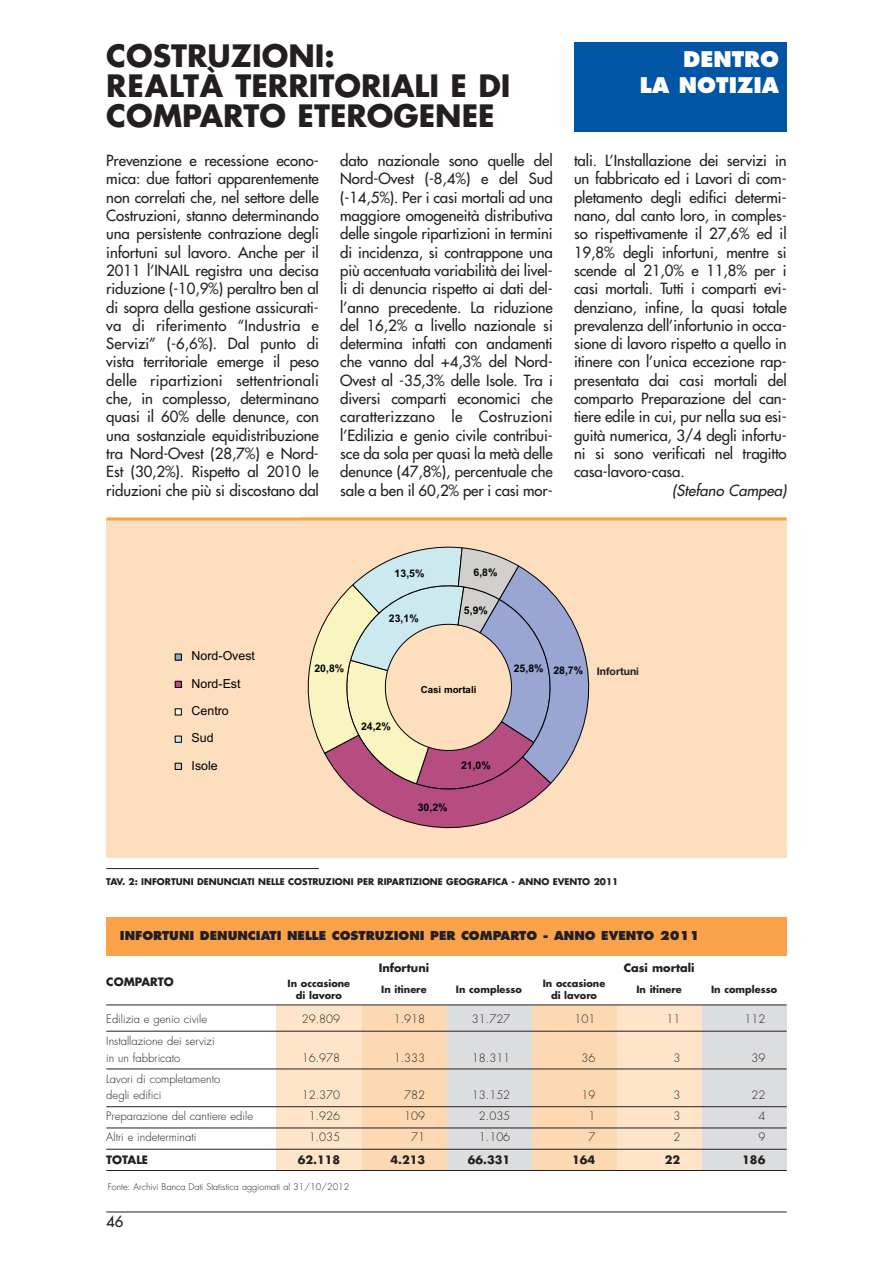
<style>
.page{position:relative;width:893px;height:1263px;background:#fff}
.page>*{position:absolute;margin:0;border:0;box-sizing:border-box;transform-origin:0 0}
.t1{font:700 30px/30px "Futura";color:#231f20}
.t2{font:800 21px/26px "Futura";color:#fff;text-align:right}
.t3{font:15px/18.3px "Futura";letter-spacing:-.005em;color:#231f20;text-align:justify}
.t4{font:italic 15px "Futura";color:#231f20}
.t5{font:12.45px/27.3px "Arial MT+T42";color:#000}
.t6{font:800 12px "Futura";color:#231f20}
.t7{font:300 11.25px/16.5px "Futura";color:#231f20}
.t8{font:700 11.25px "Futura";color:#231f20}
.t9{font:10.5px "Arial Bold MT+T42";color:#000}
.t10{font:700 10.5px "Helvetica Neue";color:#231f20}
.t11{font:700 9.75px "Futura";color:#231f20}
.t12{font:9.75px "Arial Bold MT+T42";color:#000}
.t13{font:700 9px "Futura";color:#231f20}
.t14{font:300 9px "Futura";color:#231f20}
</style>
<div class="page">
<div style="left:574px;top:43px;width:213px;height:89px;background:#0155a5"></div>
<hr style="left:106px;top:1212px;width:681px;height:1px;background:#231f20">
<hr style="left:106px;top:868px;width:213px;height:1px;background:#231f20">
<div style="left:106px;top:917px;width:681px;height:38px;background:#f9a249"></div>
<div style="left:702px;top:1005px;width:85px;height:165px;background:#dcdddf"></div>
<div style="left:617px;top:1005px;width:85px;height:165px;background:#fee5c9"></div>
<div style="left:531px;top:1005px;width:86px;height:165px;background:#fdd9b3"></div>
<div style="left:446px;top:1005px;width:85px;height:165px;background:#dcdddf"></div>
<div style="left:361px;top:1005px;width:85px;height:165px;background:#fdd9b3"></div>
<div style="left:276px;top:1005px;width:85px;height:165px;background:#fee5c9"></div>
<hr style="left:106px;top:1005px;width:681px;height:1px;background:#231f20">
<hr style="left:106px;top:1031px;width:681px;height:1px;background:#231f20">
<hr style="left:106px;top:1069px;width:681px;height:1px;background:#231f20">
<hr style="left:106px;top:1106px;width:681px;height:1px;background:#231f20">
<hr style="left:106px;top:1128px;width:681px;height:1px;background:#231f20">
<hr style="left:106px;top:1149px;width:681px;height:1px;background:#231f20">
<hr style="left:106px;top:1170px;width:681px;height:1px;background:#231f20">
<div style="left:301px;top:518px;width:486px;height:340px;background:#fddebe"></div>
<svg style="left:307px;top:546px;width:283px;height:283px"></svg>
<div style="left:106px;top:520px;width:201px;height:338px;background:#fddebe"></div>
<div style="left:175px;top:654px;width:7px;height:6px;border:1px solid #000"></div>
<div style="left:175px;top:681px;width:7px;height:7px;border:1px solid #000"></div>
<div style="left:175px;top:709px;width:7px;height:6px;border:1px solid #000"></div>
<div style="left:175px;top:736px;width:7px;height:6px;border:1px solid #000"></div>
<div style="left:175px;top:763px;width:7px;height:6px;border:1px solid #000"></div>
<hr style="left:106px;top:517px;width:681px;height:3px;background:#f9a249">
<h1 class="t1" style="left:106px;top:44px;width:406px">COSTRUZIONI:<br>REALTÀ TERRITORIALI E DI<br>COMPARTO ETEROGENEE</h1>
<h2 class="t2" style="left:640px;top:48px;width:141px">DENTRO<br>LA NOTIZIA</h2>
<p class="t3" style="left:106px;top:152px;width:214px">Prevenzione e recessione econo&shy;mica: due fattori apparentemente non correlati che, nel settore delle Costruzioni, stanno determinando una persistente contrazione degli infortuni sul lavoro. Anche per il 2011 l’INAIL registra una decisa riduzione (-10,9%) peraltro ben al di sopra della gestione assicurati&shy;va di riferimento “Industria e Servizi” (-6,6%). Dal punto di vista territoriale emerge il peso delle ripartizioni settentrionali che, in complesso, determinano quasi il 60% delle denunce, con una sostanziale equidistribuzione tra Nord-Ovest (28,7%) e Nord-Est (30,2%). Rispetto al 2010 le riduzioni che più si discostano dal</p>
<p class="t3" style="left:340px;top:152px;width:214px">dato nazionale sono quelle del Nord-Ovest (-8,4%) e del Sud (-14,5%). Per i casi mortali ad una maggiore omogeneità distributiva delle singole ripartizioni in termini di incidenza, si contrappone una più accentuata variabilità dei livel&shy;li di denuncia rispetto ai dati del&shy;l’anno precedente. La riduzione del 16,2% a livello nazionale si determina infatti con andamenti che vanno dal +4,3% del Nord-Ovest al -35,3% delle Isole. Tra i diversi comparti economici che caratterizzano le Costruzioni l’Edilizia e genio civile contribui&shy;sce da sola per quasi la metà delle denunce (47,8%), percentuale che sale a ben il 60,2% per i casi mor-</p>
<p class="t3" style="left:574px;top:152px;width:214px">tali. L’Installazione dei servizi in un fabbricato ed i Lavori di com&shy;pletamento degli edifici determi&shy;nano, dal canto loro, in comples&shy;so rispettivamente il 27,6% ed il 19,8% degli infortuni, mentre si scende al 21,0% e 11,8% per i casi mortali. Tutti i comparti evi&shy;denziano, infine, la quasi totale prevalenza dell’infortunio in occa&shy;sione di lavoro rispetto a quello in itinere con l’unica eccezione rap&shy;presentata dai casi mortali del comparto Preparazione del can&shy;tiere edile in cui, pur nella sua esi&shy;guità numerica, 3/4 degli infortu&shy;ni si sono verificati nel tragitto casa-lavoro-casa.</p>
<p class="t4" style="left:672px;top:482px;width:119px">(Stefano Campea)</p>
<p class="t9" style="left:395px;top:566px;width:31px">13,5%</p>
<p class="t9" style="left:474px;top:566px;width:25px">6,8%</p>
<p class="t5" style="left:192px;top:642px;width:65px">Nord-Ovest<br>Nord-Est<br>Centro<br>Sud<br>Isole</p>
<p class="t9" style="left:314px;top:661px;width:31px">20,8%</p>
<p class="t9" style="left:389px;top:612px;width:31px">23,1%</p>
<p class="t9" style="left:464px;top:603px;width:25px">5,9%</p>
<p class="t9" style="left:361px;top:720px;width:31px">24,2%</p>
<p class="t12" style="left:421px;top:683px;width:57px">Casi mortali</p>
<p class="t9" style="left:418px;top:801px;width:31px">30,2%</p>
<p class="t9" style="left:461px;top:759px;width:31px">21,0%</p>
<p class="t9" style="left:514px;top:662px;width:31px">25,8%</p>
<p class="t9" style="left:553px;top:663px;width:31px">28,7%</p>
<p class="t10" style="left:597px;top:667px;width:44px">Infortuni</p>
<p class="t13" style="left:106px;top:878px;width:514px">TAV. 2: INFORTUNI DENUNCIATI NELLE COSTRUZIONI PER RIPARTIZIONE GEOGRAFICA - ANNO EVENTO 2011</p>
<p class="t6" style="left:120px;top:930px;width:581px">INFORTUNI DENUNCIATI NELLE COSTRUZIONI PER COMPARTO - ANNO EVENTO 2011</p>
<p class="t8" style="left:106px;top:976px;width:69px">COMPARTO</p>
<p class="t8" style="left:379px;top:963px;width:52px">Infortuni</p>
<p class="t8" style="left:624px;top:963px;width:72px">Casi mortali</p>
<p class="t11" style="left:288px;top:979px;width:64px">In occasione</p>
<p class="t11" style="left:543px;top:979px;width:64px">In occasione</p>
<p class="t11" style="left:381px;top:985px;width:47px">In itinere</p>
<p class="t11" style="left:456px;top:985px;width:68px">In complesso</p>
<p class="t11" style="left:296px;top:991px;width:48px">di lavoro</p>
<p class="t11" style="left:551px;top:991px;width:48px">di lavoro</p>
<p class="t11" style="left:636px;top:985px;width:47px">In itinere</p>
<p class="t11" style="left:711px;top:985px;width:68px">In complesso</p>
<p class="t7" style="left:106px;top:1011px;width:102px">Edilizia e genio civile</p>
<p class="t7" style="left:302px;top:1011px;width:40px">29.809</p>
<p class="t7" style="left:394px;top:1011px;width:33px">1.918</p>
<p class="t7" style="left:472px;top:1011px;width:40px">31.727</p>
<p class="t7" style="left:574px;top:1011px;width:22px">101</p>
<p class="t7" style="left:666px;top:1011px;width:15px">11</p>
<p class="t7" style="left:744px;top:1011px;width:22px">112</p>
<p class="t7" style="left:106px;top:1034px;width:110px">Installazione dei servizi in un fabbricato</p>
<p class="t7" style="left:302px;top:1050px;width:40px">16.978</p>
<p class="t7" style="left:394px;top:1050px;width:33px">1.333</p>
<p class="t7" style="left:472px;top:1050px;width:40px">18.311</p>
<p class="t7" style="left:581px;top:1050px;width:15px">36</p>
<p class="t7" style="left:673px;top:1050px;width:8px">3</p>
<p class="t7" style="left:751px;top:1050px;width:15px">39</p>
<p class="t7" style="left:106px;top:1071px;width:115px">Lavori di completamento degli edifici</p>
<p class="t7" style="left:302px;top:1088px;width:40px">12.370</p>
<p class="t7" style="left:404px;top:1088px;width:22px">782</p>
<p class="t7" style="left:472px;top:1088px;width:40px">13.152</p>
<p class="t7" style="left:581px;top:1088px;width:15px">19</p>
<p class="t7" style="left:673px;top:1088px;width:8px">3</p>
<p class="t7" style="left:751px;top:1088px;width:15px">22</p>
<p class="t7" style="left:106px;top:1109px;width:148px">Preparazione del cantiere edile</p>
<p class="t7" style="left:309px;top:1109px;width:33px">1.926</p>
<p class="t7" style="left:404px;top:1109px;width:22px">109</p>
<p class="t7" style="left:479px;top:1109px;width:33px">2.035</p>
<p class="t7" style="left:588px;top:1109px;width:8px">1</p>
<p class="t7" style="left:673px;top:1109px;width:8px">3</p>
<p class="t7" style="left:758px;top:1109px;width:8px">4</p>
<p class="t7" style="left:106px;top:1130px;width:92px">Altri e indeterminati</p>
<p class="t7" style="left:309px;top:1130px;width:33px">1.035</p>
<p class="t7" style="left:411px;top:1130px;width:15px">71</p>
<p class="t7" style="left:479px;top:1130px;width:33px">1.106</p>
<p class="t7" style="left:588px;top:1130px;width:8px">7</p>
<p class="t7" style="left:673px;top:1130px;width:8px">2</p>
<p class="t7" style="left:758px;top:1130px;width:8px">9</p>
<p class="t8" style="left:106px;top:1154px;width:43px">TOTALE</p>
<p class="t8" style="left:298px;top:1154px;width:44px">62.118</p>
<p class="t8" style="left:390px;top:1154px;width:36px">4.213</p>
<p class="t8" style="left:468px;top:1154px;width:44px">66.331</p>
<p class="t8" style="left:572px;top:1154px;width:25px">164</p>
<p class="t8" style="left:665px;top:1154px;width:17px">22</p>
<p class="t8" style="left:742px;top:1154px;width:25px">186</p>
<p class="t14" style="left:108px;top:1182px;width:243px">Fonte: Archivi Banca Dati Statistica aggiornati al 31/10/2012</p>
<p class="t3" style="left:106px;top:1213px;width:19px">46</p>
</div>
